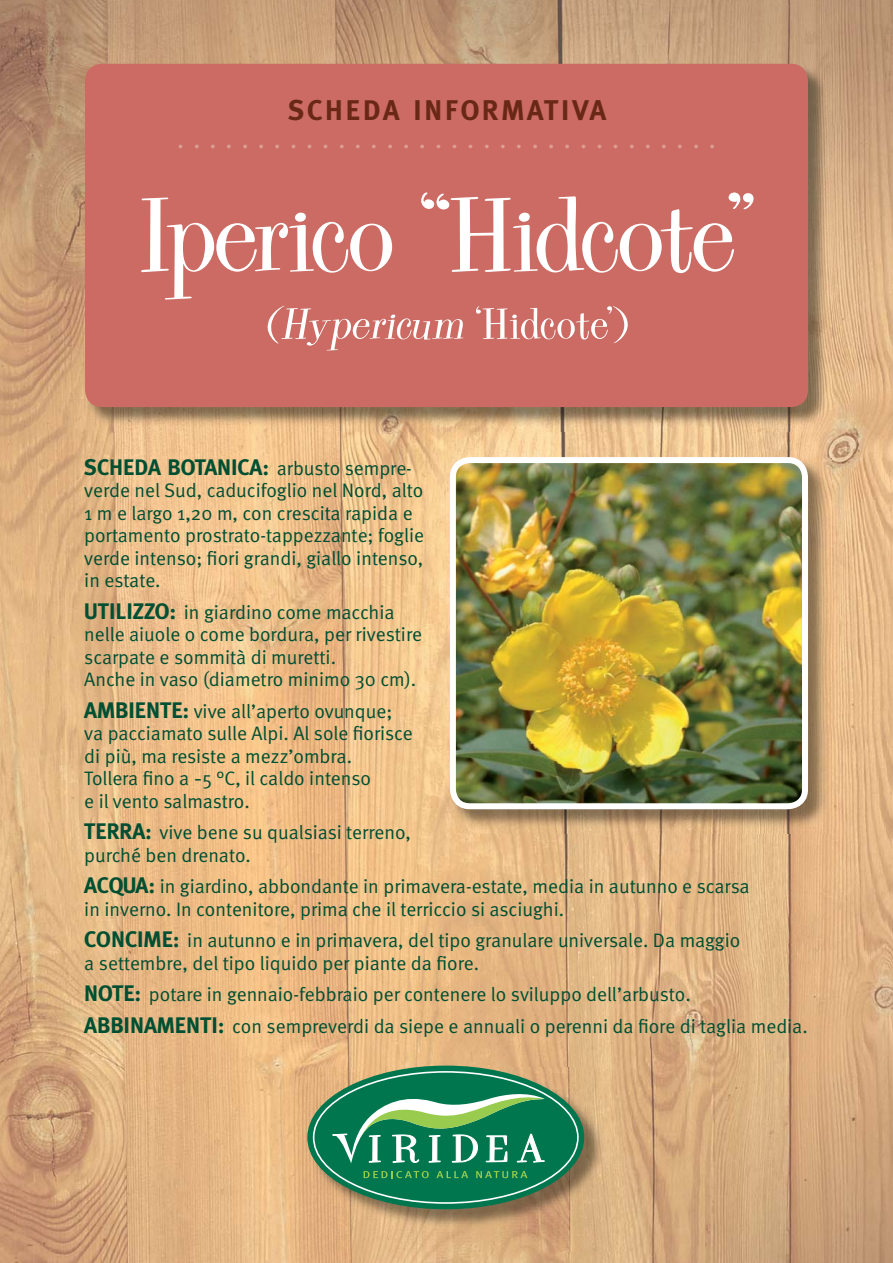
<style>
.page{position:relative;width:893px;height:1263px;background:#fff}
.page>*{position:absolute;margin:0;border:0;box-sizing:border-box;transform-origin:0 0}
.t1{font:112.5px "Pike";letter-spacing:-.03em;color:#fff;scale:1.15 1}
.t2{font:italic 46.5px "Pike";color:#fff;scale:1.15 1}
.t3{font:700 28.5px "Meta";letter-spacing:.1em;color:#682815}
.t4{font:700 22.5px "Meta";color:#004f32}
.t5{font:700 21px "Meta";color:#dc9f94}
.t6{font:19.5px/22.5px "Meta Normal";color:#004f32}
.s1{font-style:normal}
.s2{font-family:"Meta Normal";font-weight:400;font-size:19.5px}
.s3{font-family:"Meta";font-weight:700;font-size:22.5px}
</style>
<div class="page">
<img style="left:0;top:0;width:893px;height:1263px">
<img style="left:87px;top:65px;width:744px;height:366px">
<div style="left:85px;top:64px;width:723px;height:343px;background:#cb6b63;border-radius:17px"></div>
<img style="left:309px;top:1067px;width:301px;height:185px">
<div style="left:307px;top:1066px;width:277px;height:143px;background:#00764f;border-radius:50%"></div>
<div style="left:313px;top:1071px;width:266px;height:133px;background:#00764f;border:2px solid #fff;border-radius:50%"></div>
<svg style="left:332px;top:1091px;width:213px;height:72px"></svg>
<svg style="left:364px;top:1171px;width:65px;height:7px"></svg>
<svg style="left:436px;top:1171px;width:32px;height:7px"></svg>
<svg style="left:476px;top:1171px;width:51px;height:7px"></svg>
<img style="left:452px;top:459px;width:380px;height:374px">
<img style="left:453px;top:460px;width:352px;height:346px;border-radius:17px">
<div style="left:450px;top:457px;width:358px;height:352px;border:6px solid #fff;border-radius:17px"></div>
<h3 class="t3" style="left:288px;top:99px;width:320px">SCHEDA INFORMATIVA</h3>
<p class="t5" style="left:178px;top:133px;width:539px">..................................</p>
<h1 class="t1" style="left:137px;top:196px;width:539px">Iperico “Hidcote”</h1>
<h2 class="t2" style="left:264px;top:308px;width:318px">(Hypericum <span class="s1">‘Hidcote’)</span></h2>
<p class="t4" style="left:84px;top:458px;width:329px">SCHEDA BOTANICA: <span class="s2">arbusto sempre-</span></p>
<p class="t6" style="left:84px;top:480px;width:341px">verde nel Sud, caducifoglio nel Nord, alto 1 m e largo 1,20 m, con crescita rapida e portamento prostrato-tappezzante; foglie verde intenso; fiori grandi, giallo intenso, in estate.</p>
<p class="t6" style="left:84px;top:602px;width:339px"><span class="s3">UTILIZZO:</span> in giardino come macchia nelle aiuole o come bordura, per rivestire scarpate e sommità di muretti.<br>Anche in vaso (diametro minimo 30 cm).</p>
<p class="t6" style="left:84px;top:701px;width:330px"><span class="s3">AMBIENTE:</span> vive all’aperto ovunque; va pacciamato sulle Alpi. Al sole fiorisce di più, ma resiste a mezz’ombra.<br>Tollera fino a -5 °C, il caldo intenso<br>e il vento salmastro.</p>
<p class="t6" style="left:84px;top:822px;width:328px"><span class="s3">TERRA:</span> vive bene su qualsiasi terreno, purché ben drenato.</p>
<p class="t6" style="left:84px;top:876px;width:667px"><span class="s3">ACQUA:</span> in giardino, abbondante in primavera-estate, media in autunno e scarsa in inverno. In contenitore, prima che il terriccio si asciughi.</p>
<p class="t6" style="left:84px;top:930px;width:658px"><span class="s3">CONCIME:</span> in autunno e in primavera, del tipo granulare universale. Da maggio a settembre, del tipo liquido per piante da fiore.</p>
<p class="t6" style="left:84px;top:980px;width:725px;line-height:31.5px"><span class="s3">NOTE:</span> potare in gennaio-febbraio per contenere lo sviluppo dell’arbusto.<br><span class="s3">ABBINAMENTI:</span> con sempreverdi da siepe e annuali o perenni da fiore di taglia media.</p>
</div>
